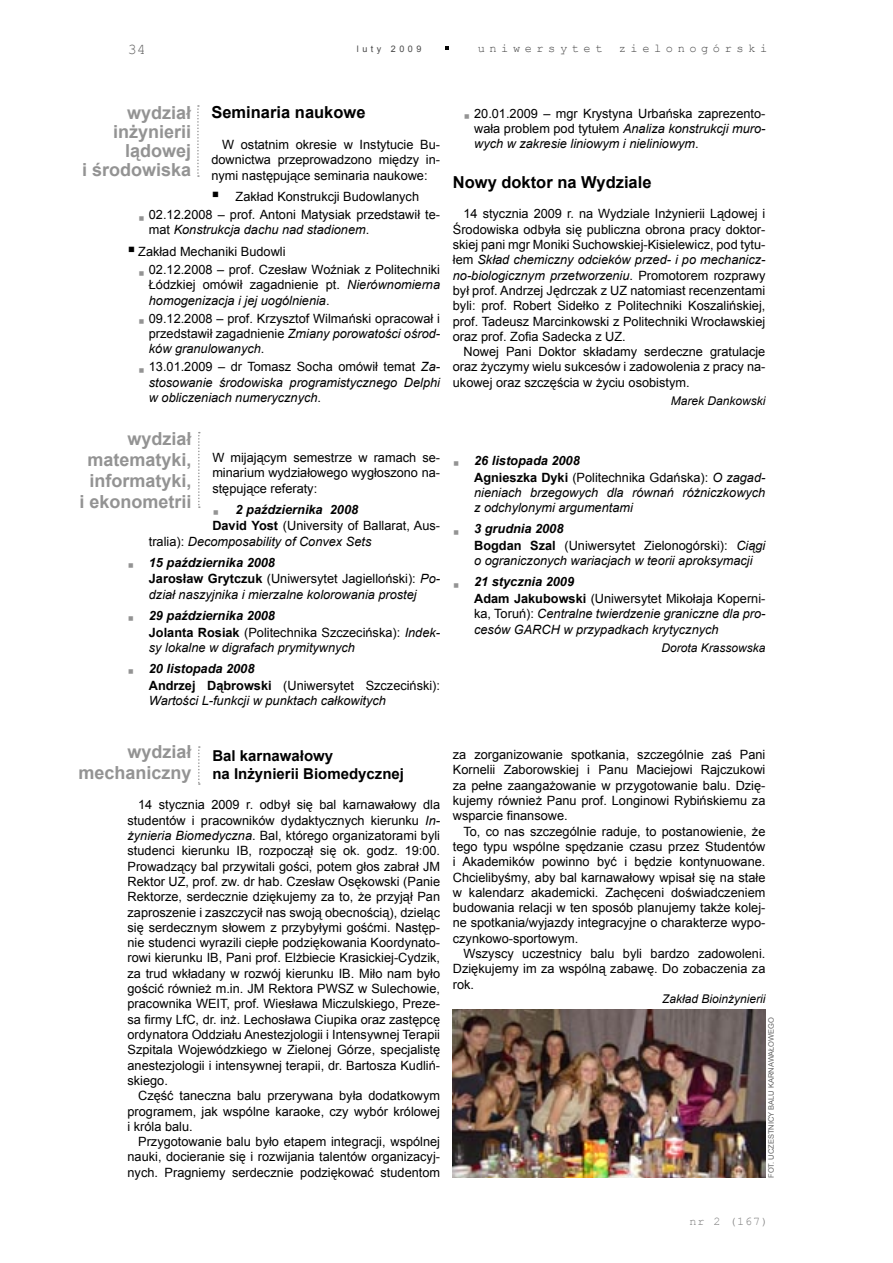
<style>
.page{position:relative;width:893px;height:1263px;background:#fff}
.page>*{position:absolute;margin:0;border:0;box-sizing:border-box;transform-origin:0 0}
.t1{font:700 18px/21px "Arial";color:#939393;text-align:center}
.tytuł_informacji{font:700 16.5px "Arial";color:#000}
.Normalny{font:700 15px/18px "Arial";color:#000}
.t2{font:15px "Courier New";color:#636363}
.Normalny-2{font:12.75px/15.3px "Arial";color:#000;text-align:justify}
.Normalny-3{font:italic 12.75px/15.3px "Arial";color:#000}
.Normalny-4{font:italic 700 12.75px "Arial";color:#000}
.Normalny-5{font:italic 12px "Arial";color:#000}
.t3{font:12px "Courier New";letter-spacing:.38em;color:#484848}
.t4{font:11.85px "Courier New";color:#7c7c7c}
.t5{font:9px "Arial";letter-spacing:.39em;color:#484848}
.Podpis_zdjęcia{font:7.5px "Arial";color:#636363}
.s1{color:#939393}
.s2{font-style:italic}
.s3{font-style:normal}
.s4{font-weight:700}
.s5{font-weight:700;font-style:normal}
</style>
<div class="page">
<svg style="left:445px;top:46px;width:4px;height:3px"></svg>
<svg style="left:197px;top:105px;width:2px;height:72px"></svg>
<svg style="left:198px;top:432px;width:2px;height:76px"></svg>
<svg style="left:198px;top:746px;width:2px;height:39px"></svg>
<img style="left:453px;top:1010px;width:312px;height:168px">
<p class="t2" style="left:128px;top:40px;width:19px">34</p>
<p class="t5" style="left:357px;top:43px;width:66px">luty 2009</p>
<p class="t3" style="left:478px;top:41px;width:126px">uniwersytet</p>
<p class="t3" style="left:619px;top:41px;width:150px">zielonogórski</p>
<p class="t1" style="left:127px;top:102px;width:66px">wydział</p>
<p class="t1" style="left:113px;top:121px;width:80px">inżynierii</p>
<p class="t1" style="left:125px;top:140px;width:68px">lądowej</p>
<p class="t1" style="left:82px;top:159px;width:111px">i środowiska</p>
<p class="tytuł_informacji" style="left:211px;top:102px;width:156px">Seminaria naukowe</p>
<p class="Normalny-2" style="left:211px;top:137px;width:230px;text-indent:11px">W ostatnim okresie w Instytucie Bu&shy;downictwa przeprowadzono między in&shy;nymi następujące seminaria naukowe:</p>
<p class="Normalny-2" style="left:211px;top:189px;width:209px">▪ Zakład Konstrukcji Budowlanych</p>
<p class="Normalny-2" style="left:149px;top:207px;width:293px;text-indent:-11px"><span class="s1">▪</span> 02.12.2008 – prof. Antoni Matysiak przedstawił te&shy;mat <span class="s2">Konstrukcja dachu nad stadionem</span>.</p>
<p class="Normalny-2" style="left:128px;top:244px;width:160px">▪ Zakład Mechaniki Budowli</p>
<p class="Normalny-2" style="left:149px;top:262px;width:293px;text-indent:-11px"><span class="s1">▪</span> 02.12.2008 – prof. Czesław Woźniak z Politechniki Łódzkiej omówił zagadnienie pt. <span class="s2">Nierównomierna homogenizacja i jej uogólnienia</span>.</p>
<p class="Normalny-2" style="left:149px;top:311px;width:293px;text-indent:-11px"><span class="s1">▪</span> 09.12.2008 – prof. Krzysztof Wilmański opracował i przedstawił zagadnienie <span class="s2">Zmiany porowatości ośrod&shy;ków granulowanych</span>.</p>
<p class="Normalny-3" style="left:149px;top:359px;width:293px;text-align:justify;text-indent:-11px"><span class="s1">▪</span> <span class="s3">13.01.2009 – dr Tomasz Socha omówił temat</span> Za&shy;stosowanie środowiska programistycznego Delphi w obliczeniach numerycznych<span class="s3">.</span></p>
<p class="t1" style="left:128px;top:429px;width:66px">wydział</p>
<p class="t1" style="left:80px;top:450px;width:114px">matematyki, informatyki,<br>i ekonometrii</p>
<p class="Normalny-2" style="left:212px;top:450px;width:229px">W mijającym semestrze w ramach se&shy;minarium wydziałowego wygłoszono na&shy;stępujące referaty:</p>
<p class="Normalny-4" style="left:212px;top:501px;width:147px"><span class="s1">▪</span> 2 października 2008</p>
<p class="Normalny-2" style="left:149px;top:518px;width:293px;text-indent:63px"><span class="s4">David Yost</span> (University of Ballarat, Aus&shy;tralia): <span class="s2">Decomposability of Convex Sets</span></p>
<p class="Normalny-4" style="left:128px;top:554px;width:149px"><span class="s1">▪</span> 15 października 2008</p>
<p class="Normalny-3" style="left:149px;top:571px;width:293px"><span class="s5">Jarosław Grytczuk</span> <span class="s3">(Uniwersytet Jagielloński):</span> Po&shy;dział naszyjnika i mierzalne kolorowania prostej</p>
<p class="Normalny-4" style="left:128px;top:607px;width:149px"><span class="s1">▪</span> 29 października 2008</p>
<p class="Normalny-3" style="left:149px;top:625px;width:293px"><span class="s5">Jolanta Rosiak</span> <span class="s3">(Politechnika Szczecińska):</span> Indek&shy;sy lokalne w digrafach prymitywnych</p>
<p class="Normalny-4" style="left:128px;top:660px;width:128px"><span class="s1">▪</span> 20 listopada 2008</p>
<p class="Normalny-3" style="left:149px;top:678px;width:293px"><span class="s5">Andrzej Dąbrowski</span> <span class="s3">(Uniwersytet Szczeciński):<br></span>Wartości L-funkcji w punktach całkowitych</p>
<p class="Normalny-2" style="left:474px;top:106px;width:293px;text-indent:-11px"><span class="s1">▪</span> 20.01.2009 – mgr Krystyna Urbańska zaprezento&shy;wała problem pod tytułem <span class="s2">Analiza konstrukcji muro&shy;wych w zakresie liniowym i nieliniowym</span>.</p>
<p class="tytuł_informacji" style="left:453px;top:171px;width:200px">Nowy doktor na Wydziale</p>
<p class="Normalny-2" style="left:453px;top:206px;width:314px;text-indent:11px">14 stycznia 2009 r. na Wydziale Inżynierii Lądowej i Środowiska odbyła się publiczna obrona pracy doktor&shy;skiej pani mgr Moniki Suchowskiej-Kisielewicz, pod tytu&shy;łem <span class="s2">Skład chemiczny odcieków przed- i po mechanicz&shy;no-biologicznym przetworzeniu</span>. Promotorem rozprawy był prof. Andrzej Jędrczak z UZ natomiast recenzentami byli: prof. Robert Sidełko z Politechniki Koszalińskiej, prof. Tadeusz Marcinkowski z Politechniki Wrocławskiej oraz prof. Zofia Sadecka z UZ.</p>
<p class="Normalny-2" style="left:453px;top:344px;width:314px;text-indent:11px">Nowej Pani Doktor składamy serdeczne gratulacje oraz życzymy wielu sukcesów i zadowolenia z pracy na&shy;ukowej oraz szczęścia w życiu osobistym.</p>
<p class="Normalny-5" style="left:671px;top:393px;width:96px">Marek Dankowski</p>
<p class="Normalny-4" style="left:453px;top:452px;width:128px"><span class="s1">▪</span> 26 listopada 2008</p>
<p class="Normalny-3" style="left:474px;top:470px;width:293px;text-align:justify"><span class="s5">Agnieszka Dyki</span> <span class="s3">(Politechnika Gdańska):</span> O zagad&shy;nieniach brzegowych dla równań różniczkowych z odchylonymi argumentami</p>
<p class="Normalny-4" style="left:453px;top:520px;width:112px"><span class="s1">▪</span> 3 grudnia 2008</p>
<p class="Normalny-3" style="left:474px;top:538px;width:293px"><span class="s5">Bogdan Szal</span> <span class="s3">(Uniwersytet Zielonogórski):</span> Ciągi o ograniczonych wariacjach w teorii aproksymacji</p>
<p class="Normalny-4" style="left:453px;top:573px;width:123px"><span class="s1">▪</span> 21 stycznia 2009</p>
<p class="Normalny-3" style="left:474px;top:591px;width:293px;text-align:justify"><span class="s5">Adam Jakubowski</span> <span class="s3">(Uniwersytet Mikołaja Koperni&shy;ka, Toruń):</span> Centralne twierdzenie graniczne dla pro&shy;cesów GARCH w przypadkach krytycznych</p>
<p class="Normalny-5" style="left:661px;top:640px;width:106px">Dorota Krassowska</p>
<p class="t1" style="left:128px;top:742px;width:66px">wydział</p>
<p class="t1" style="left:79px;top:763px;width:115px">mechaniczny</p>
<p class="Normalny" style="left:212px;top:747px;width:193px">Bal karnawałowy<br>na Inżynierii Biomedycznej</p>
<p class="Normalny-2" style="left:128px;top:797px;width:314px;text-indent:11px">14 stycznia 2009 r. odbył się bal karnawałowy dla studentów i pracowników dydaktycznych kierunku <span class="s2">In&shy;żynieria Biomedyczna</span>. Bal, którego organizatorami byli studenci kierunku IB, rozpoczął się ok. godz. 19:00.<br>Prowadzący bal przywitali gości, potem głos zabrał JM Rektor UZ, prof. zw. dr hab. Czesław Osękowski (Panie Rektorze, serdecznie dziękujemy za to, że przyjął Pan zaproszenie i zaszczycił nas swoją obecnością), dzieląc się serdecznym słowem z przybyłymi gośćmi. Następ&shy;nie studenci wyrazili ciepłe podziękowania Koordynato&shy;rowi kierunku IB, Pani prof. Elżbiecie Krasickiej-Cydzik, za trud wkładany w rozwój kierunku IB. Miło nam było gościć również m.in. JM Rektora PWSZ w Sulechowie, pracownika WEIT, prof. Wiesława Miczulskiego, Preze&shy;sa firmy LfC, dr. inż. Lechosława Ciupika oraz zastępcę ordynatora Oddziału Anestezjologii i Intensywnej Terapii Szpitala Wojewódzkiego w Zielonej Górze, specjalistę anestezjologii i intensywnej terapii, dr. Bartosza Kudliń&shy;skiego.</p>
<p class="Normalny-2" style="left:128px;top:1088px;width:314px;text-indent:11px">Część taneczna balu przerywana była dodatkowym programem, jak wspólne karaoke, czy wybór królowej i króla balu.</p>
<p class="Normalny-2" style="left:128px;top:1134px;width:314px;text-indent:11px">Przygotowanie balu było etapem integracji, wspólnej nauki, docieranie się i rozwijania talentów organizacyj&shy;nych. Pragniemy serdecznie podziękować studentom</p>
<p class="Normalny-2" style="left:453px;top:747px;width:314px">za zorganizowanie spotkania, szczególnie zaś Pani Kornelii Zaborowskiej i Panu Maciejowi Rajczukowi za pełne zaangażowanie w przygotowanie balu. Dzię&shy;kujemy również Panu prof. Longinowi Rybińskiemu za wsparcie finansowe.</p>
<p class="Normalny-2" style="left:453px;top:824px;width:314px;text-indent:11px">To, co nas szczególnie raduje, to postanowienie, że tego typu wspólne spędzanie czasu przez Studentów i Akademików powinno być i będzie kontynuowane.<br>Chcielibyśmy, aby bal karnawałowy wpisał się na stałe w kalendarz akademicki. Zachęceni doświadczeniem budowania relacji w ten sposób planujemy także kolej&shy;ne spotkania/wyjazdy integracyjne o charakterze wypo&shy;czynkowo-sportowym.</p>
<p class="Normalny-2" style="left:453px;top:946px;width:314px;text-indent:11px">Wszyscy uczestnicy balu byli bardzo zadowoleni.<br>Dziękujemy im za wspólną zabawę. Do zobaczenia za rok.</p>
<p class="Normalny-5" style="left:662px;top:991px;width:105px">Zakład Bioinżynierii</p>
<p class="Podpis_zdjęcia" style="left:766px;top:1178px;width:163px;rotate:-90deg">FOT. UCZESTNICY BALU KARNAWAŁOWEGO</p>
<p class="t4" style="left:690px;top:1214px;width:80px">nr 2 (167)</p>
</div>
